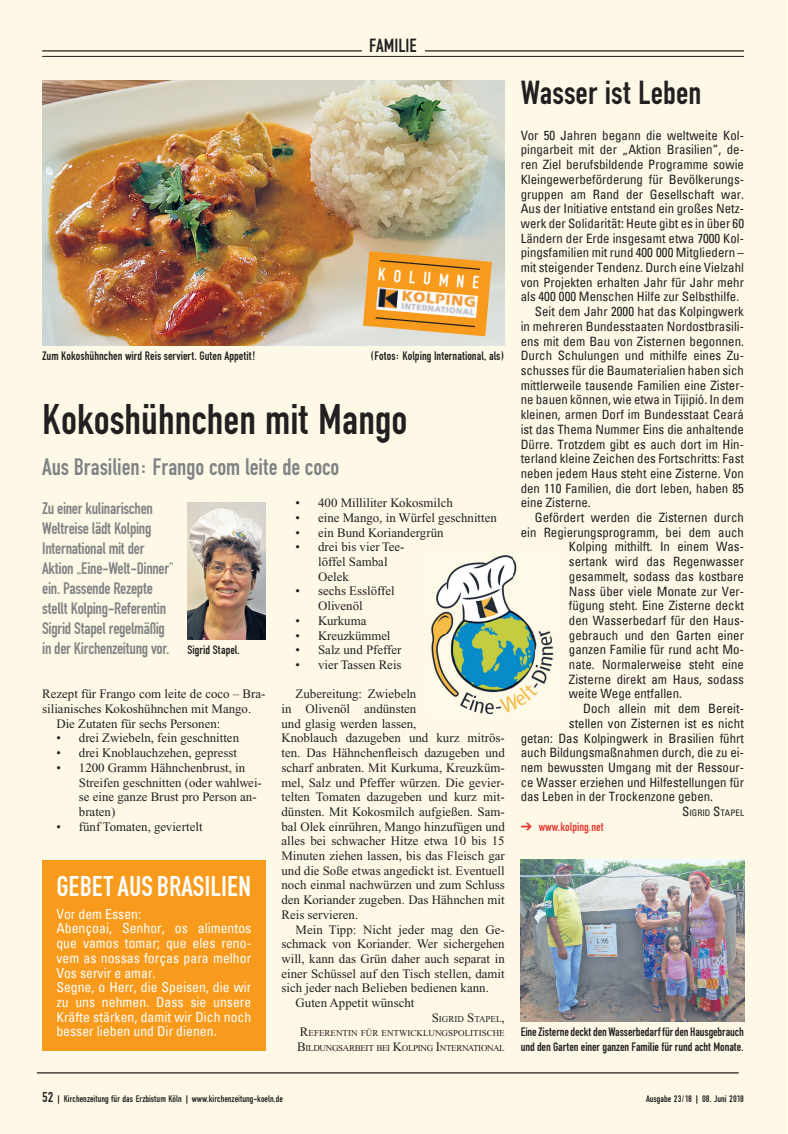
<style>
.page{position:relative;width:788px;height:1134px;background:#fff}
.page>*{position:absolute;margin:0;border:0;box-sizing:border-box;transform-origin:0 0}
.t1{font:45px "Fette Eng D";color:#231f20}
.t2{font:35px "Fette Eng D";color:#231f20}
.t3{font:30px "Fette Eng D";color:#fff}
.t4{font:25px "Fette Eng D";letter-spacing:-.005em;color:#808285}
.t5{font:20px "Fette Eng D";color:#231f20}
.t6{font:18.75px "Fette Eng D";color:#fff}
.t7{font:17.5px/20px "Fette Eng D";letter-spacing:-.02em;color:#808285}
.t8{font:condensed 13.75px/14.6px "Univers";color:#fff}
.t9{font:condensed 12.88px "Univers";color:#231f20}
.t10{font:12.88px/14.8px "Times New Roman";color:#231f20}
.t11{font:12.88px/14.8px "Fette Eng D";letter-spacing:-.005em;color:#231f20}
.t12{font:12.88px "Fette Eng D";color:#e43a32}
.t13{font:10px "Fette Eng D";color:#231f20}
.t14{font:9px/14.8px "Times New Roman";letter-spacing:-.035em;color:#231f20;text-align:justify}
.t15{font:condensed 9px "Univers";color:#231f20}
.s1{font-size:12.88px}
.s2{font-size:15px}
</style>
<div class="page">
<div style="left:0;top:0;width:786px;height:1133px;background:#fef9e7"></div>
<img style="left:42px;top:81px;width:463px;height:264px">
<img style="left:521px;top:859px;width:223px;height:162px">
<svg style="left:363px;top:251px;width:129px;height:85px;background:#e9a443"></svg>
<img style="left:376px;top:287px;width:102px;height:31px">
<img style="left:187px;top:502px;width:78px;height:137px">
<img style="left:431px;top:555px;width:123px;height:159px">
<hr style="left:37px;top:1072px;width:701px;height:1px;background:#231f20">
<div style="left:42px;top:859px;width:223px;height:191px;background:#f89b1c"></div>
<hr style="left:42px;top:56px;width:702px;height:1px;background:#231f20">
<hr style="left:42px;top:50px;width:702px;height:1px;background:#231f20">
<div style="left:362px;top:37px;width:62px;height:15px;background:#fef9e7"></div>
<h3 class="t5" style="left:369px;top:34px;width:49px">FAMILIE</h3>
<h3 class="t6" style="left:379px;top:264px;width:103px;rotate:5deg">KOLUMNE</h3>
<p class="t11" style="left:42px;top:349px;width:215px">Zum Kokoshühnchen wird Reis serviert. Guten Appetit!</p>
<p class="t11" style="left:370px;top:349px;width:136px">(Fotos: Kolping International, als)</p>
<h1 class="t1" style="left:42px;top:395px;width:367px">Kokoshühnchen mit Mango</h1>
<h3 class="t4" style="left:42px;top:453px;width:299px">Aus Brasilien: Frango com leite de coco</h3>
<h3 class="t7" style="left:42px;top:499px;width:133px">Zu einer kulinarischen<br>Weltreise lädt Kolping<br>International mit der<br>Aktion „Eine-Welt-Dinner“ ein. Passende Rezepte stellt Kolping-Referentin<br>Sigrid Stapel regelmäßig in der Kirchenzeitung vor.</h3>
<p class="t10" style="left:42px;top:686px;width:225px">Rezept für Frango com leite de coco – Bra-</p>
<p class="t10" style="left:42px;top:701px;width:210px">silianisches Kokoshühnchen mit Mango.</p>
<p class="t10" style="left:56px;top:716px;width:165px">Die Zutaten für sechs Personen:</p>
<p class="t10" style="left:56px;top:730px;width:184px">• drei Zwiebeln, fein geschnitten</p>
<p class="t10" style="left:56px;top:745px;width:182px">• drei Knoblauchzehen, gepresst</p>
<p class="t10" style="left:79px;top:760px;width:184px;text-indent:-23px">• 1200 Gramm Hähnchenbrust, in<br>Streifen geschnitten (oder wahlwei&shy;se eine ganze Brust pro Person an&shy;braten)</p>
<p class="t10" style="left:56px;top:818px;width:148px">• fünf Tomaten, geviertelt</p>
<p class="t11" style="left:187px;top:643px;width:54px">Sigrid Stapel.</p>
<h3 class="t3" style="left:56px;top:869px;width:196px">GEBET AUS BRASILIEN</h3>
<p class="t8" style="left:56px;top:906px;width:196px">Vor dem Essen:<br>Abençoai, Senhor, os alimentos que vamos tomar; que eles reno&shy;vem as nossas forças para melhor<br>Vos servir e amar.<br>Segne, o Herr, die Speisen, die wir zu uns nehmen. Dass sie unsere<br>Kräfte stärken, damit wir Dich noch besser lieben und Dir dienen.</p>
<p class="t10" style="left:296px;top:495px;width:159px">• 400 Milliliter Kokosmilch</p>
<p class="t10" style="left:296px;top:510px;width:203px">• eine Mango, in Würfel geschnitten</p>
<p class="t10" style="left:296px;top:525px;width:149px">• ein Bund Koriandergrün</p>
<p class="t10" style="left:318px;top:539px;width:88px;text-indent:-23px">• drei bis vier Tee&shy;löffel Sambal<br>Oelek</p>
<p class="t10" style="left:318px;top:583px;width:78px;text-indent:-23px">• sechs Esslöffel<br>Olivenöl</p>
<p class="t10" style="left:296px;top:613px;width:72px">• Kurkuma</p>
<p class="t10" style="left:296px;top:627px;width:96px">• Kreuzkümmel</p>
<p class="t10" style="left:296px;top:642px;width:107px">• Salz und Pfeffer</p>
<p class="t10" style="left:296px;top:657px;width:107px">• vier Tassen Reis</p>
<p class="t10" style="left:281px;top:686px;width:225px;text-indent:14px">Zubereitung: Zwiebeln<br>in Olivenöl andünsten<br>und glasig werden lassen,<br>Knoblauch dazugeben und kurz mitrös&shy;ten. Das Hähnchenfleisch dazugeben und scharf anbraten. Mit Kurkuma, Kreuzküm&shy;mel, Salz und Pfeffer würzen. Die gevier&shy;telten Tomaten dazugeben und kurz mit&shy;dünsten. Mit Kokosmilch aufgießen. Sam&shy;bal Olek einrühren, Mango hinzufügen und alles bei schwacher Hitze etwa 10 bis 15<br>Minuten ziehen lassen, bis das Fleisch gar und die Soße etwas angedickt ist. Eventuell noch einmal nachwürzen und zum Schluss den Koriander zugeben. Das Hähnchen mit Reis servieren.</p>
<p class="t10" style="left:296px;top:921px;width:211px">Mein Tipp: Nicht jeder mag den Ge-</p>
<p class="t10" style="left:281px;top:936px;width:225px">schmack von Koriander. Wer sichergehen</p>
<p class="t10" style="left:281px;top:951px;width:225px">will, kann das Grün daher auch separat in</p>
<p class="t10" style="left:281px;top:965px;width:225px">einer Schüssel auf den Tisch stellen, damit</p>
<p class="t10" style="left:281px;top:980px;width:209px">sich jeder nach Belieben bedienen kann.</p>
<p class="t10" style="left:296px;top:995px;width:120px">Guten Appetit wünscht</p>
<p class="t14" style="left:297px;top:1011px;width:209px;text-indent:134px"><span class="s1">S</span>IGRID <span class="s1">S</span>TAPEL<span class="s1">, R</span>EFERENTIN FÜR ENTWICKLUNGSPOLITISCHE <span class="s1">B</span>ILDUNGSARBEIT BEI <span class="s1">K</span>OLPING <span class="s1">I</span>NTERNATIONAL</p>
<h2 class="t2" style="left:521px;top:74px;width:182px">Wasser ist Leben</h2>
<p class="t9" style="left:521px;top:127px;width:225px">Vor 50 Jahren begann die weltweite Kol-</p>
<p class="t9" style="left:521px;top:141px;width:225px">pingarbeit mit der „Aktion Brasilien“, de-</p>
<p class="t9" style="left:521px;top:156px;width:225px">ren Ziel berufsbildende Programme sowie</p>
<p class="t9" style="left:521px;top:171px;width:225px">Kleingewerbeförderung für Bevölkerungs-</p>
<p class="t9" style="left:521px;top:185px;width:225px">gruppen am Rand der Gesellschaft war.</p>
<p class="t9" style="left:521px;top:200px;width:225px">Aus der Initiative entstand ein großes Netz-</p>
<p class="t9" style="left:521px;top:215px;width:225px">werk der Solidarität: Heute gibt es in über 60</p>
<p class="t9" style="left:521px;top:230px;width:225px">Ländern der Erde insgesamt etwa 7000 Kol-</p>
<p class="t9" style="left:521px;top:244px;width:225px">pingsfamilien mit rund 400 000 Mitgliedern –</p>
<p class="t9" style="left:521px;top:259px;width:225px">mit steigender Tendenz. Durch eine Vielzahl</p>
<p class="t9" style="left:521px;top:274px;width:225px">von Projekten erhalten Jahr für Jahr mehr</p>
<p class="t9" style="left:521px;top:288px;width:220px">als 400 000 Menschen Hilfe zur Selbsthilfe.</p>
<p class="t9" style="left:535px;top:303px;width:211px">Seit dem Jahr 2000 hat das Kolpingwerk</p>
<p class="t9" style="left:521px;top:318px;width:225px">in mehreren Bundesstaaten Nordostbrasili-</p>
<p class="t9" style="left:521px;top:332px;width:225px">ens mit dem Bau von Zisternen begonnen.</p>
<p class="t9" style="left:521px;top:347px;width:225px">Durch Schulungen und mithilfe eines Zu-</p>
<p class="t9" style="left:521px;top:362px;width:225px">schusses für die Baumaterialien haben sich</p>
<p class="t9" style="left:521px;top:376px;width:225px">mittlerweile tausende Familien eine Zister-</p>
<p class="t9" style="left:521px;top:391px;width:225px">ne bauen können, wie etwa in Tijipió. In dem</p>
<p class="t9" style="left:521px;top:406px;width:225px">kleinen, armen Dorf im Bundesstaat Ceará</p>
<p class="t9" style="left:521px;top:421px;width:225px">ist das Thema Nummer Eins die anhaltende</p>
<p class="t9" style="left:521px;top:435px;width:225px">Dürre. Trotzdem gibt es auch dort im Hin-</p>
<p class="t9" style="left:521px;top:450px;width:225px">terland kleine Zeichen des Fortschritts: Fast</p>
<p class="t9" style="left:521px;top:465px;width:225px">neben jedem Haus steht eine Zisterne. Von</p>
<p class="t9" style="left:521px;top:479px;width:225px">den 110 Familien, die dort leben, haben 85</p>
<p class="t9" style="left:521px;top:494px;width:72px">eine Zisterne.</p>
<p class="t9" style="left:535px;top:509px;width:211px">Gefördert werden die Zisternen durch</p>
<p class="t9" style="left:521px;top:523px;width:225px">ein Regierungsprogramm, bei dem auch</p>
<p class="t9" style="left:569px;top:538px;width:176px">Kolping mithilft. In einem Was-</p>
<p class="t9" style="left:569px;top:553px;width:176px">sertank wird das Regenwasser</p>
<p class="t9" style="left:569px;top:567px;width:176px">gesammelt, sodass das kostbare</p>
<p class="t9" style="left:569px;top:582px;width:176px">Nass über viele Monate zur Ver-</p>
<p class="t9" style="left:569px;top:597px;width:176px">fügung steht. Eine Zisterne deckt</p>
<p class="t9" style="left:569px;top:611px;width:176px">den Wasserbedarf für den Haus-</p>
<p class="t9" style="left:569px;top:626px;width:176px">gebrauch und den Garten einer</p>
<p class="t9" style="left:569px;top:641px;width:176px">ganzen Familie für rund acht Mo-</p>
<p class="t9" style="left:569px;top:656px;width:176px">nate. Normalerweise steht eine</p>
<p class="t9" style="left:569px;top:670px;width:176px">Zisterne direkt am Haus, sodass</p>
<p class="t9" style="left:569px;top:685px;width:115px">weite Wege entfallen.</p>
<p class="t9" style="left:583px;top:700px;width:162px">Doch allein mit dem Bereit-</p>
<p class="t9" style="left:569px;top:714px;width:176px">stellen von Zisternen ist es nicht</p>
<p class="t9" style="left:521px;top:729px;width:225px">getan: Das Kolpingwerk in Brasilien führt</p>
<p class="t9" style="left:521px;top:744px;width:225px">auch Bildungsmaßnahmen durch, die zu ei-</p>
<p class="t9" style="left:521px;top:758px;width:225px">nem bewussten Umgang mit der Ressour-</p>
<p class="t9" style="left:521px;top:773px;width:225px">ce Wasser erziehen und Hilfestellungen für</p>
<p class="t9" style="left:521px;top:788px;width:194px">das Leben in der Trockenzone geben.</p>
<p class="t15" style="left:682px;top:806px;width:63px"><span class="s1">S</span>IGRID <span class="s1">S</span>TAPEL</p>
<p class="t12" style="left:521px;top:819px;width:85px">➔ www.kolping.net</p>
<p class="t11" style="left:521px;top:1024px;width:225px">Eine Zisterne deckt den Wasserbedarf für den Hausgebrauch und den Garten einer ganzen Familie für rund acht Monate.</p>
<p class="t13" style="left:42px;top:1093px;width:242px"><span class="s2">52</span> | Kirchenzeitung für das Erzbistum Köln | www.kirchenzeitung-koeln.de</p>
<p class="t13" style="left:646px;top:1093px;width:99px">Ausgabe 23/18 | 08. Juni 2018</p>
</div>
